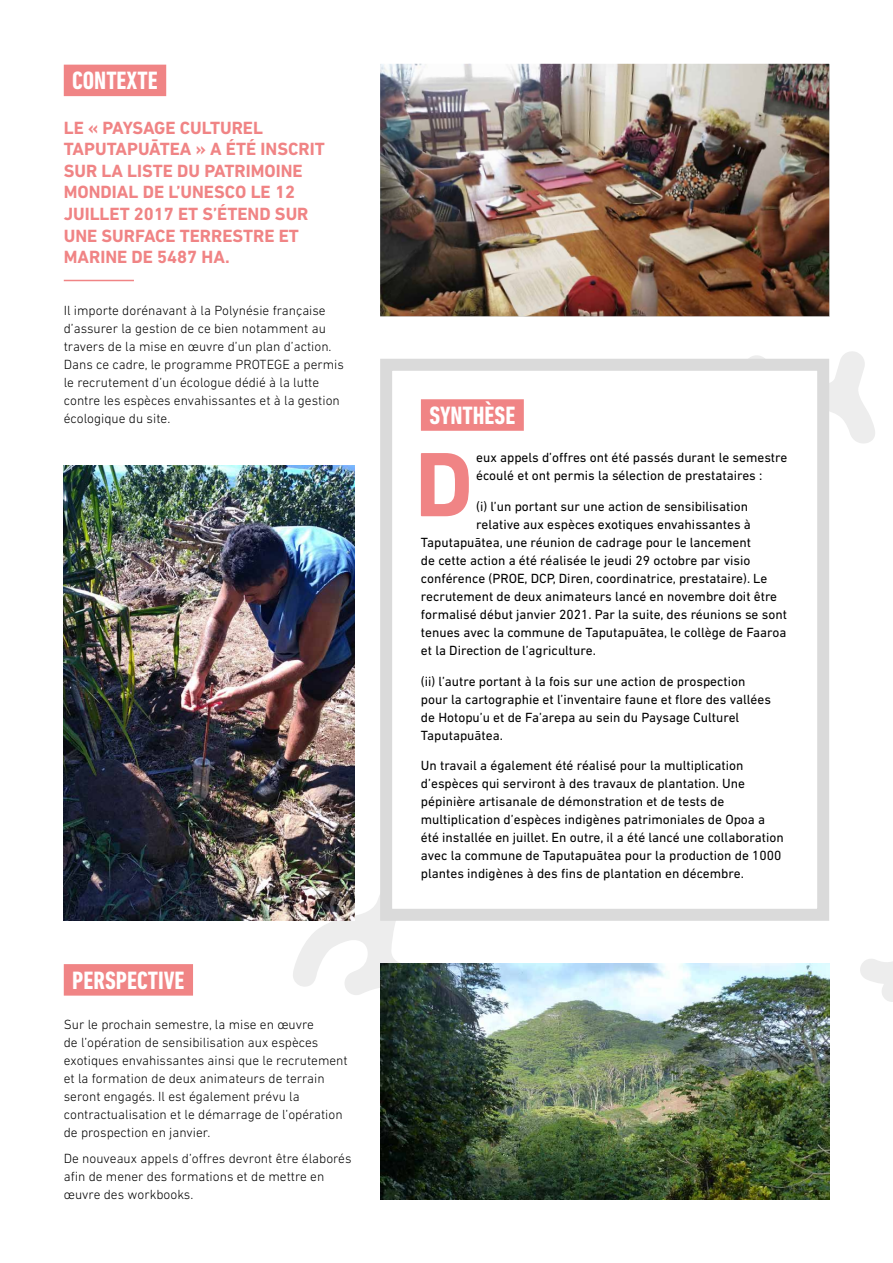
<style>
.page{position:relative;width:893px;height:1263px;background:#fff}
.page>*{position:absolute;margin:0;border:0;box-sizing:border-box;transform-origin:0 0}
.t1{font:700 92.85px "DIN Next LT Pro";color:#f08485}
.t2{font:700 condensed 25.5px "DIN Next LT Pro";color:#fff}
.t3{font:700 18px/21.6px "DIN Next LT Pro";color:#f08485}
.t4{font:13.5px/18px "DIN Next LT Pro";color:#000}
.t5{font:300 13.5px/18px "DIN Next LT Pro";color:#000}
</style>
<div class="page">
<svg style="left:860px;top:959px;width:33px;height:43px"></svg>
<svg style="left:293px;top:895px;width:106px;height:100px"></svg>
<svg style="left:747px;top:351px;width:128px;height:92px"></svg>
<div style="left:380px;top:359px;width:449px;height:562px;background:#fff;border:12px solid #dadada"></div>
<div style="left:64px;top:65px;width:102px;height:31px;background:#f08485"></div>
<div style="left:421px;top:399px;width:103px;height:32px;background:#f08485"></div>
<img style="left:380px;top:64px;width:449px;height:252px">
<div style="left:64px;top:964px;width:129px;height:32px;background:#f08485"></div>
<hr style="left:64px;top:280px;width:70px;height:1px;background:#f08485">
<img style="left:380px;top:963px;width:449px;height:236px">
<img style="left:64px;top:465px;width:291px;height:456px">
<h2 class="t2" style="left:72px;top:66px;width:87px">CONTEXTE</h2>
<h3 class="t3" style="left:64px;top:117px;width:262px">LE « PAYSAGE CULTUREL<br>TAPUTAPUĀTEA » A ÉTÉ INSCRIT<br>SUR LA LISTE DU PATRIMOINE<br>MONDIAL DE L’UNESCO LE 12<br>JUILLET 2017 ET S’ÉTEND SUR<br>UNE SURFACE TERRESTRE ET<br>MARINE DE 5487 HA.</h3>
<p class="t5" style="left:64px;top:301px;width:282px">Il importe dorénavant à la Polynésie française d’assurer la gestion de ce bien notamment au travers de la mise en œuvre d’un plan d’action.<br>Dans ce cadre, le programme PROTEGE a permis le recrutement d’un écologue dédié à la lutte contre les espèces envahissantes et à la gestion écologique du site.</p>
<h2 class="t2" style="left:72px;top:966px;width:114px">PERSPECTIVE</h2>
<p class="t5" style="left:64px;top:1015px;width:285px">Sur le prochain semestre, la mise en œuvre<br>de l’opération de sensibilisation aux espèces exotiques envahissantes ainsi que le recrutement et la formation de deux animateurs de terrain seront engagés. Il est également prévu la contractualisation et le démarrage de l’opération de prospection en janvier.</p>
<p class="t5" style="left:64px;top:1149px;width:289px">De nouveaux appels d’offres devront être élaborés afin de mener des formations et de mettre en œuvre des workbooks.</p>
<h2 class="t2" style="left:429px;top:401px;width:87px">SYNTHÈSE</h2>
<h1 class="t1" style="left:415px;top:430px;width:60px">D</h1>
<p class="t4" style="left:476px;top:448px;width:313px">eux appels d’offres ont été passés durant le semestre écoulé et ont permis la sélection de prestataires :</p>
<p class="t4" style="left:476px;top:497px;width:273px">(i) l’un portant sur une action de sensibilisation</p>
<p class="t4" style="left:476px;top:515px;width:276px">relative aux espèces exotiques envahissantes à</p>
<p class="t4" style="left:421px;top:533px;width:332px">Taputapuātea, une réunion de cadrage pour le lancement</p>
<p class="t4" style="left:421px;top:551px;width:331px">de cette action a été réalisée le jeudi 29 octobre par visio</p>
<p class="t4" style="left:421px;top:569px;width:348px">conférence (PROE, DCP, Diren, coordinatrice, prestataire). Le</p>
<p class="t4" style="left:421px;top:587px;width:358px">recrutement de deux animateurs lancé en novembre doit être</p>
<p class="t4" style="left:421px;top:605px;width:368px">formalisé début janvier 2021. Par la suite, des réunions se sont</p>
<p class="t4" style="left:421px;top:623px;width:367px">tenues avec la commune de Taputapuātea, le collège de Faaroa</p>
<p class="t4" style="left:421px;top:641px;width:176px">et la Direction de l’agriculture.</p>
<p class="t4" style="left:421px;top:672px;width:352px">(ii) l’autre portant à la fois sur une action de prospection pour la cartographie et l’inventaire faune et flore des vallées de Hotopu’u et de Fa’arepa au sein du Paysage Culturel Taputapuātea.</p>
<p class="t4" style="left:421px;top:757px;width:364px">Un travail a également été réalisé pour la multiplication d’espèces qui serviront à des travaux de plantation. Une pépinière artisanale de démonstration et de tests de multiplication d’espèces indigènes patrimoniales de Opoa a été installée en juillet. En outre, il a été lancé une collaboration avec la commune de Taputapuātea pour la production de 1000 plantes indigènes à des fins de plantation en décembre.</p>
</div>
